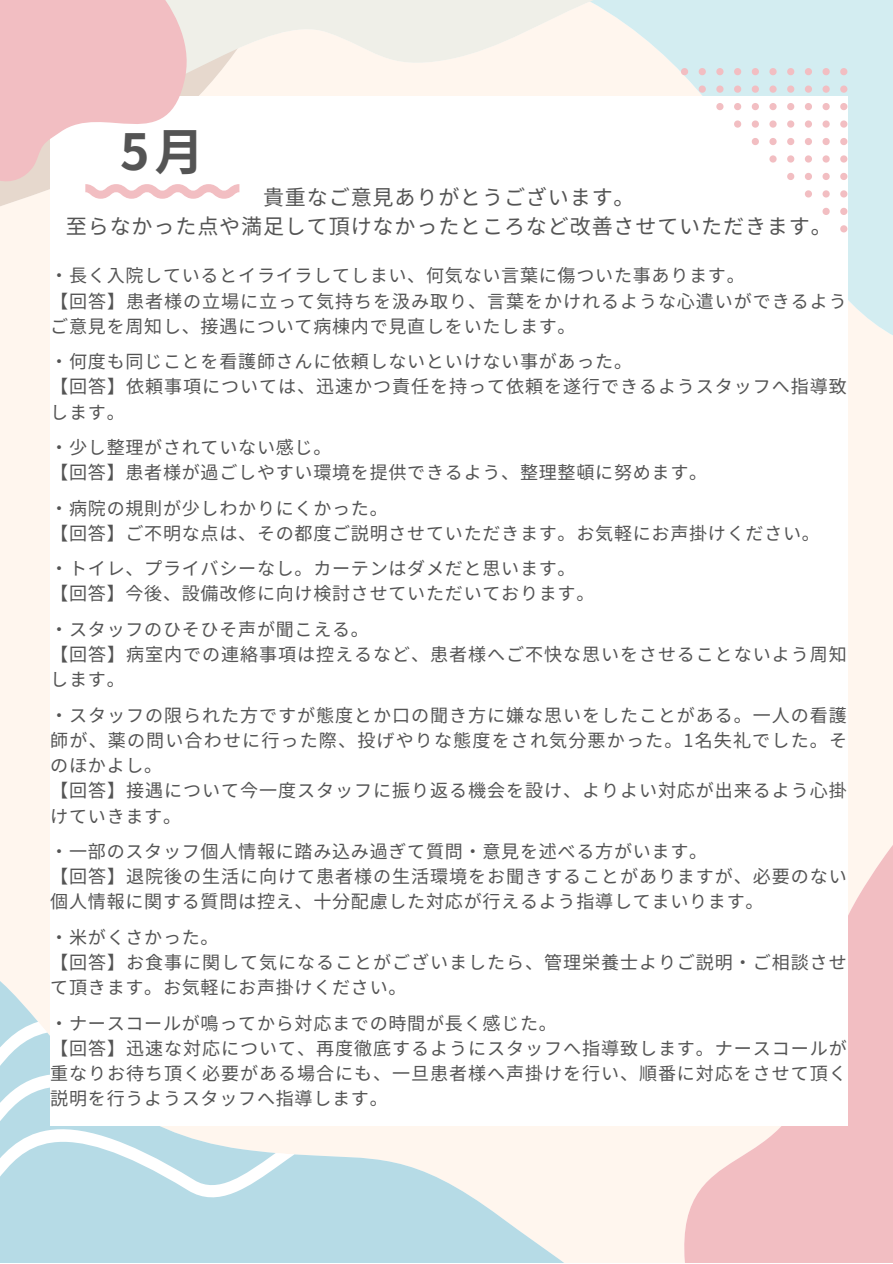
<style>
.page{position:relative;width:893px;height:1264px;background:#fff}
.page>*{position:absolute;margin:0;border:0;box-sizing:border-box;transform-origin:0 0}
.t1{font:700 49.8px "Noto Sans JP";color:#545454}
.t2{font:21px "Noto Sans JP";letter-spacing:.04em;color:#545454}
.t3{font:18px/25.2px "Noto Sans JP";letter-spacing:.04em;color:#545454}
</style>
<div class="page">
<div style="left:0;top:352px;width:892px;height:910px;background:#fff6ee"></div>
<div style="left:0;top:199px;width:50px;height:344px;background:#fff6ee"></div>
<svg style="left:666px;top:791px;width:226px;height:471px;background:#f5cbcc"></svg>
<svg style="left:637px;top:0;width:255px;height:352px;background:#d8eef0"></svg>
<svg style="left:239px;top:0;width:398px;height:96px;background:#f8f3eb"></svg>
<svg style="left:0;top:921px;width:50px;height:187px;background:#e1eced"></svg>
<svg style="left:0;top:1108px;width:581px;height:154px;background:#cde4e9"></svg>
<div style="left:50px;top:96px;width:797px;height:1029px;background:#fff"></div>
<svg style="left:840px;top:225px;width:7px;height:7px"></svg>
<svg style="left:840px;top:208px;width:7px;height:7px"></svg>
<svg style="left:822px;top:208px;width:7px;height:7px"></svg>
<svg style="left:840px;top:190px;width:7px;height:7px"></svg>
<svg style="left:822px;top:190px;width:7px;height:7px"></svg>
<svg style="left:805px;top:190px;width:7px;height:7px"></svg>
<svg style="left:840px;top:173px;width:7px;height:7px"></svg>
<svg style="left:822px;top:173px;width:7px;height:7px"></svg>
<svg style="left:805px;top:173px;width:7px;height:7px"></svg>
<svg style="left:787px;top:173px;width:7px;height:7px"></svg>
<svg style="left:840px;top:155px;width:7px;height:8px"></svg>
<svg style="left:822px;top:155px;width:7px;height:8px"></svg>
<svg style="left:805px;top:155px;width:7px;height:8px"></svg>
<svg style="left:787px;top:155px;width:7px;height:8px"></svg>
<svg style="left:769px;top:155px;width:7px;height:8px"></svg>
<svg style="left:840px;top:138px;width:7px;height:7px"></svg>
<svg style="left:822px;top:138px;width:7px;height:7px"></svg>
<svg style="left:805px;top:138px;width:7px;height:7px"></svg>
<svg style="left:787px;top:138px;width:7px;height:7px"></svg>
<svg style="left:769px;top:138px;width:7px;height:7px"></svg>
<svg style="left:751px;top:138px;width:7px;height:7px"></svg>
<svg style="left:840px;top:120px;width:7px;height:8px"></svg>
<svg style="left:822px;top:120px;width:7px;height:8px"></svg>
<svg style="left:805px;top:120px;width:7px;height:8px"></svg>
<svg style="left:787px;top:120px;width:7px;height:8px"></svg>
<svg style="left:769px;top:120px;width:7px;height:8px"></svg>
<svg style="left:751px;top:120px;width:7px;height:8px"></svg>
<svg style="left:734px;top:120px;width:7px;height:8px"></svg>
<svg style="left:840px;top:103px;width:7px;height:7px"></svg>
<svg style="left:822px;top:103px;width:7px;height:7px"></svg>
<svg style="left:805px;top:103px;width:7px;height:7px"></svg>
<svg style="left:787px;top:103px;width:7px;height:7px"></svg>
<svg style="left:769px;top:103px;width:7px;height:7px"></svg>
<svg style="left:751px;top:103px;width:7px;height:7px"></svg>
<svg style="left:734px;top:103px;width:7px;height:7px"></svg>
<svg style="left:716px;top:103px;width:7px;height:7px"></svg>
<svg style="left:840px;top:85px;width:7px;height:8px"></svg>
<svg style="left:822px;top:85px;width:7px;height:8px"></svg>
<svg style="left:804px;top:85px;width:8px;height:8px"></svg>
<svg style="left:787px;top:85px;width:7px;height:8px"></svg>
<svg style="left:769px;top:85px;width:7px;height:8px"></svg>
<svg style="left:751px;top:85px;width:7px;height:8px"></svg>
<svg style="left:734px;top:85px;width:7px;height:8px"></svg>
<svg style="left:716px;top:85px;width:7px;height:8px"></svg>
<svg style="left:698px;top:85px;width:7px;height:8px"></svg>
<svg style="left:840px;top:68px;width:7px;height:7px"></svg>
<svg style="left:822px;top:68px;width:7px;height:7px"></svg>
<svg style="left:804px;top:68px;width:8px;height:7px"></svg>
<svg style="left:787px;top:68px;width:7px;height:7px"></svg>
<svg style="left:769px;top:68px;width:7px;height:7px"></svg>
<svg style="left:751px;top:68px;width:7px;height:7px"></svg>
<svg style="left:734px;top:68px;width:7px;height:7px"></svg>
<svg style="left:716px;top:68px;width:7px;height:7px"></svg>
<svg style="left:698px;top:68px;width:7px;height:7px"></svg>
<svg style="left:681px;top:68px;width:7px;height:7px"></svg>
<svg style="left:0;top:0;width:239px;height:199px"></svg>
<p class="t1" style="left:120px;top:113px;width:76px">5月</p>
<p class="t2" style="left:263px;top:181px;width:373px">貴重なご意見ありがとうございます。</p>
<p class="t2" style="left:66px;top:210px;width:767px">至らなかった点や満足して頂けなかったところなど改善させていただきます。</p>
<p class="t3" style="left:50px;top:262px;width:696px">・長く入院しているとイライラしてしまい、何気ない言葉に傷ついた事あります。</p>
<p class="t3" style="left:50px;top:287px;width:798px">【回答】患者様の立場に立って気持ちを汲み取り、言葉をかけれるような心遣いができるようご意見を周知し、接遇について病棟内で見直しをいたします。</p>
<p class="t3" style="left:50px;top:348px;width:583px">・何度も同じことを看護師さんに依頼しないといけない事があった。</p>
<p class="t3" style="left:50px;top:373px;width:798px">【回答】依頼事項については、迅速かつ責任を持って依頼を遂行できるようスタッフへ指導致します。</p>
<p class="t3" style="left:50px;top:434px;width:282px">・少し整理がされていない感じ。</p>
<p class="t3" style="left:50px;top:459px;width:658px">【回答】患者様が過ごしやすい環境を提供できるよう、整理整頓に努めます。</p>
<p class="t3" style="left:50px;top:494px;width:339px">・病院の規則が少しわかりにくかった。</p>
<p class="t3" style="left:50px;top:519px;width:771px">【回答】ご不明な点は、その都度ご説明させていただきます。お気軽にお声掛けください。</p>
<p class="t3" style="left:50px;top:555px;width:527px">・トイレ、プライバシーなし。カーテンはダメだと思います。</p>
<p class="t3" style="left:50px;top:580px;width:545px">【回答】今後、設備改修に向け検討させていただいております。</p>
<p class="t3" style="left:50px;top:615px;width:320px">・スタッフのひそひそ声が聞こえる。</p>
<p class="t3" style="left:50px;top:641px;width:798px">【回答】病室内での連絡事項は控えるなど、患者様へご不快な思いをさせることないよう周知します。</p>
<p class="t3" style="left:50px;top:701px;width:798px;text-align:justify">・スタッフの限られた方ですが態度とか口の聞き方に嫌な思いをしたことがある。一人の看護師が、薬の問い合わせに行った際、投げやりな態度をされ気分悪かった。1名失礼でした。そのほかよし。</p>
<p class="t3" style="left:50px;top:777px;width:798px">【回答】接遇について今一度スタッフに振り返る機会を設け、よりよい対応が出来るよう心掛けていきます。</p>
<p class="t3" style="left:50px;top:837px;width:658px">・一部のスタッフ個人情報に踏み込み過ぎて質問・意見を述べる方がいます。</p>
<p class="t3" style="left:50px;top:863px;width:798px">【回答】退院後の生活に向けて患者様の生活環境をお聞きすることがありますが、必要のない個人情報に関する質問は控え、十分配慮した対応が行えるよう指導してまいります。</p>
<p class="t3" style="left:50px;top:923px;width:170px">・米がくさかった。</p>
<p class="t3" style="left:50px;top:948px;width:798px">【回答】お食事に関して気になることがございましたら、管理栄養士よりご説明・ご相談させて頂きます。お気軽にお声掛けください。</p>
<p class="t3" style="left:50px;top:1009px;width:508px">・ナースコールが鳴ってから対応までの時間が長く感じた。</p>
<p class="t3" style="left:50px;top:1034px;width:798px;text-align:justify">【回答】迅速な対応について、再度徹底するようにスタッフへ指導致します。ナースコールが重なりお待ち頂く必要がある場合にも、一旦患者様へ声掛けを行い、順番に対応をさせて頂く説明を行うようスタッフへ指導します。</p>
</div>
